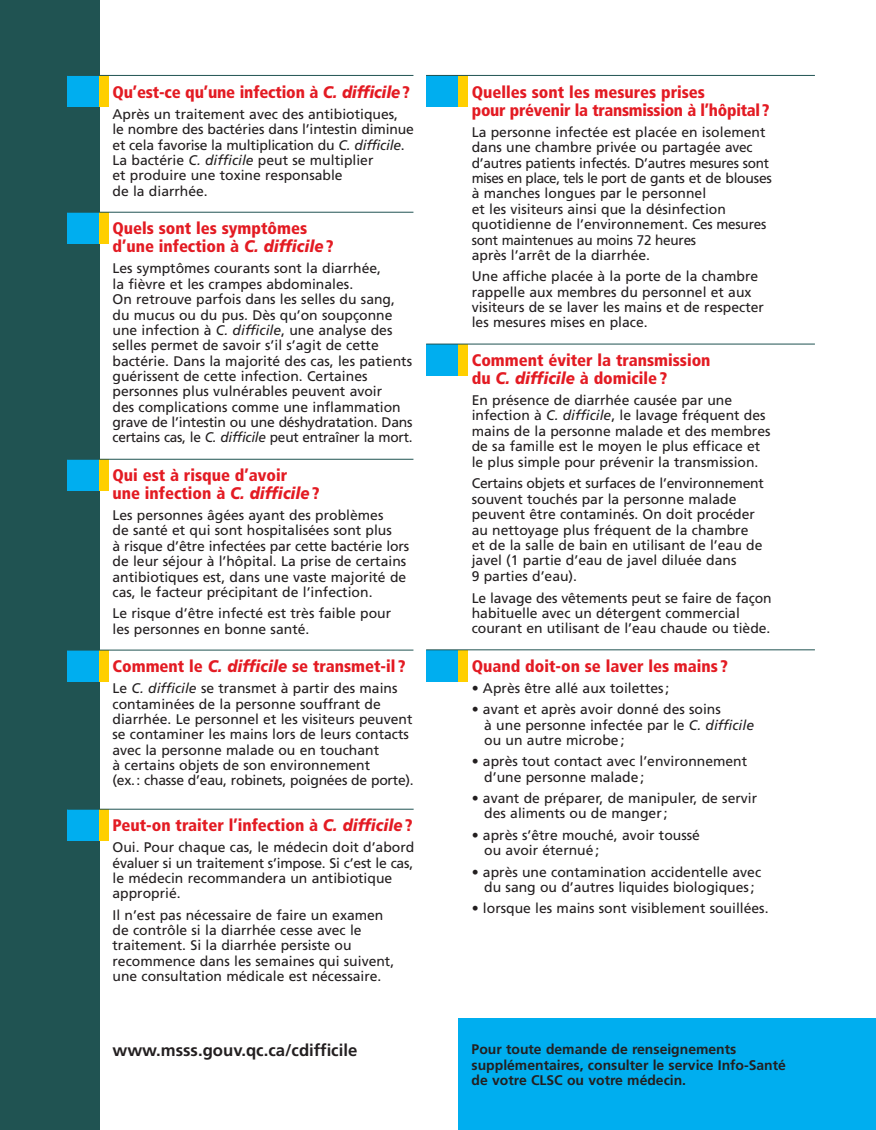
<style>
.page{position:relative;width:876px;height:1130px;background:#fff}
.page>*{position:absolute;margin:0;border:0;box-sizing:border-box;transform-origin:0 0}
.t1{font:900 condensed 16.8px/18.1px "Frutiger";color:#e31b23}
.t2{font:700 16.8px "Frutiger";color:#231f20}
.t3{font:13.95px/15.3px "Frutiger";color:#231f20}
.t4{font:700 13.95px/15.3px "Frutiger";color:#231f20}
.s1{font-style:italic;font-stretch:normal}
.s2{font-style:italic}
</style>
<div class="page">
<div style="left:458px;top:1017px;width:418px;height:112px;background:#00aeef"></div>
<div style="left:0;top:0;width:99px;height:1129px;background:#205352"></div>
<div style="left:67px;top:75px;width:32px;height:32px;background:#00aeef"></div>
<div style="left:99px;top:75px;width:9px;height:32px;background:#ffcf00"></div>
<hr style="left:67px;top:75px;width:346px;height:1px;background:#205352">
<div style="left:67px;top:212px;width:32px;height:32px;background:#00aeef"></div>
<div style="left:99px;top:212px;width:9px;height:32px;background:#ffcf00"></div>
<hr style="left:67px;top:212px;width:346px;height:1px;background:#205352">
<div style="left:67px;top:459px;width:32px;height:32px;background:#00aeef"></div>
<div style="left:99px;top:459px;width:9px;height:32px;background:#ffcf00"></div>
<hr style="left:67px;top:459px;width:346px;height:1px;background:#205352">
<div style="left:67px;top:650px;width:32px;height:32px;background:#00aeef"></div>
<div style="left:99px;top:650px;width:9px;height:32px;background:#ffcf00"></div>
<hr style="left:67px;top:649px;width:346px;height:1px;background:#205352">
<div style="left:67px;top:809px;width:32px;height:32px;background:#00aeef"></div>
<div style="left:99px;top:809px;width:9px;height:32px;background:#ffcf00"></div>
<hr style="left:67px;top:808px;width:347px;height:1px;background:#205352">
<div style="left:426px;top:75px;width:32px;height:32px;background:#00aeef"></div>
<div style="left:458px;top:75px;width:9px;height:32px;background:#ffcf00"></div>
<hr style="left:426px;top:75px;width:389px;height:1px;background:#205352">
<div style="left:426px;top:344px;width:32px;height:32px;background:#00aeef"></div>
<div style="left:458px;top:344px;width:9px;height:32px;background:#ffcf00"></div>
<hr style="left:426px;top:344px;width:389px;height:1px;background:#205352">
<div style="left:426px;top:650px;width:32px;height:31px;background:#00aeef"></div>
<div style="left:458px;top:650px;width:9px;height:31px;background:#ffcf00"></div>
<hr style="left:426px;top:649px;width:389px;height:1px;background:#205352">
<p class="t1" style="left:113px;top:84px;width:299px">Qu’est-ce qu’une infection à <span class="s1">C. difficile</span>?</p>
<p class="t3" style="left:113px;top:107px;width:303px">Après un traitement avec des antibiotiques,<br>le nombre des bactéries dans l’intestin diminue et cela favorise la multiplication du <span class="s2">C. difficile</span>.<br>La bactérie <span class="s2">C. difficile</span> peut se multiplier<br>et produire une toxine responsable<br>de la diarrhée.</p>
<p class="t1" style="left:113px;top:220px;width:223px">Quels sont les symptômes d’une infection à <span class="s1">C. difficile</span>?</p>
<p class="t3" style="left:113px;top:262px;width:302px">Les symptômes courants sont la diarrhée,<br>la fièvre et les crampes abdominales.<br>On retrouve parfois dans les selles du sang, du mucus ou du pus. Dès qu’on soupçonne une infection à <span class="s2">C. difficile</span>, une analyse des selles permet de savoir s’il s’agit de cette bactérie. Dans la majorité des cas, les patients guérissent de cette infection. Certaines personnes plus vulnérables peuvent avoir<br>des complications comme une inflammation grave de l’intestin ou une déshydratation. Dans certains cas, le <span class="s2">C. difficile</span> peut entraîner la mort.</p>
<p class="t1" style="left:113px;top:467px;width:209px">Qui est à risque d’avoir<br>une infection à <span class="s1">C. difficile</span>?</p>
<p class="t3" style="left:113px;top:508px;width:298px">Les personnes âgées ayant des problèmes<br>de santé et qui sont hospitalisées sont plus<br>à risque d’être infectées par cette bactérie lors de leur séjour à l’hôpital. La prise de certains antibiotiques est, dans une vaste majorité de cas, le facteur précipitant de l’infection.</p>
<p class="t3" style="left:113px;top:607px;width:280px">Le risque d’être infecté est très faible pour les personnes en bonne santé.</p>
<p class="t1" style="left:113px;top:658px;width:294px">Comment le <span class="s1">C. difficile</span> se transmet-il ?</p>
<p class="t3" style="left:113px;top:681px;width:303px">Le <span class="s2">C. difficile</span> se transmet à partir des mains contaminées de la personne souffrant de diarrhée. Le personnel et les visiteurs peuvent se contaminer les mains lors de leurs contacts avec la personne malade ou en touchant<br>à certains objets de son environnement<br>(ex.: chasse d’eau, robinets, poignées de porte).</p>
<p class="t1" style="left:113px;top:817px;width:302px">Peut-on traiter l’infection à <span class="s1">C. difficile</span>?</p>
<p class="t3" style="left:113px;top:840px;width:303px">Oui. Pour chaque cas, le médecin doit d’abord évaluer si un traitement s’impose. Si c’est le cas, le médecin recommandera un antibiotique approprié.</p>
<p class="t3" style="left:113px;top:908px;width:283px">Il n’est pas nécessaire de faire un examen de contrôle si la diarrhée cesse avec le traitement. Si la diarrhée persiste ou recommence dans les semaines qui suivent, une consultation médicale est nécessaire.</p>
<p class="t2" style="left:113px;top:1043px;width:246px">www.msss.gouv.qc.ca/cdifficile</p>
<p class="t1" style="left:472px;top:84px;width:299px">Quelles sont les mesures prises<br>pour prévenir la transmission à l’hôpital?</p>
<p class="t3" style="left:472px;top:126px;width:302px">La personne infectée est placée en isolement dans une chambre privée ou partagée avec d’autres patients infectés. D’autres mesures sont mises en place, tels le port de gants et de blouses à manches longues par le personnel<br>et les visiteurs ainsi que la désinfection quotidienne de l’environnement. Ces mesures sont maintenues au moins 72 heures<br>après l’arrêt de la diarrhée.</p>
<p class="t3" style="left:472px;top:270px;width:294px">Une affiche placée à la porte de la chambre rappelle aux membres du personnel et aux visiteurs de se laver les mains et de respecter les mesures mises en place.</p>
<p class="t1" style="left:472px;top:352px;width:240px">Comment éviter la transmission du <span class="s1">C. difficile</span> à domicile ?</p>
<p class="t3" style="left:472px;top:393px;width:300px">En présence de diarrhée causée par une infection à <span class="s2">C. difficile</span>, le lavage fréquent des mains de la personne malade et des membres de sa famille est le moyen le plus efficace et le plus simple pour prévenir la transmission.</p>
<p class="t3" style="left:472px;top:477px;width:294px">Certains objets et surfaces de l’environnement souvent touchés par la personne malade peuvent être contaminés. On doit procéder au nettoyage plus fréquent de la chambre et de la salle de bain en utilisant de l’eau de javel (1 partie d’eau de javel diluée dans<br>9 parties d’eau).</p>
<p class="t3" style="left:472px;top:591px;width:301px">Le lavage des vêtements peut se faire de façon habituelle avec un détergent commercial courant en utilisant de l’eau chaude ou tiède.</p>
<p class="t1" style="left:472px;top:658px;width:258px">Quand doit-on se laver les mains ?</p>
<p class="t3" style="left:472px;top:681px;width:199px">• Après être allé aux toilettes ;</p>
<p class="t3" style="left:484px;top:703px;width:271px;text-indent:-13px">• avant et après avoir donné des soins<br>à une personne infectée par le <span class="s2">C. difficile </span>ou un autre microbe ;</p>
<p class="t3" style="left:484px;top:755px;width:264px;text-indent:-13px">• après tout contact avec l’environnement d’une personne malade ;</p>
<p class="t3" style="left:484px;top:791px;width:274px;text-indent:-13px">• avant de préparer, de manipuler, de servir des aliments ou de manger ;</p>
<p class="t3" style="left:484px;top:828px;width:217px;text-indent:-13px">• après s’être mouché, avoir toussé ou avoir éternué ;</p>
<p class="t3" style="left:472px;top:865px;width:291px;text-align:center">• après une contamination accidentelle avec du sang ou d’autres liquides biologiques ;</p>
<p class="t3" style="left:472px;top:901px;width:298px">• lorsque les mains sont visiblement souillées.</p>
<p class="t4" style="left:472px;top:1042px;width:316px">Pour toute demande de renseignements supplémentaires, consulter le service Info-Santé de votre CLSC ou votre médecin.</p>
</div>
